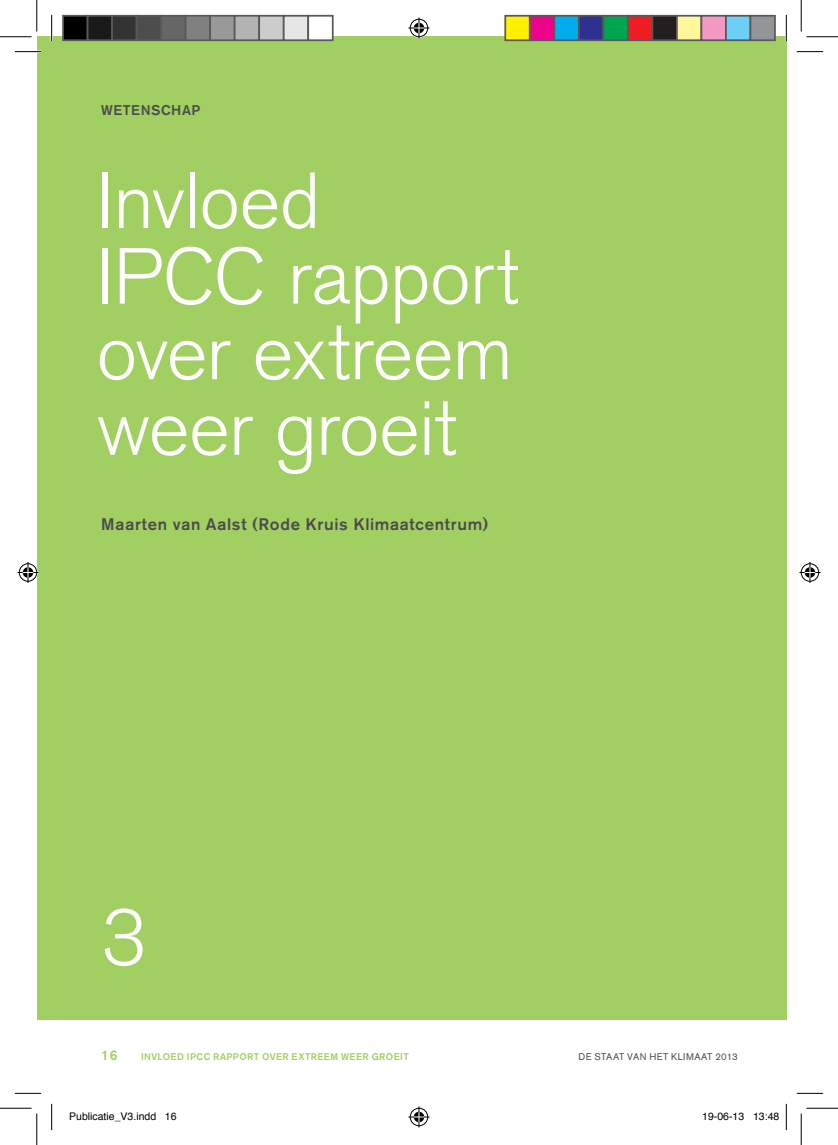
<style>
.page{position:relative;width:838px;height:1145px;background:#fff}
.page>*{position:absolute;margin:0;border:0;box-sizing:border-box;transform-origin:0 0}
.t1{font:300 78.75px/75.6px "Akzidenz Grotesk BQ";letter-spacing:-.015em;color:#fff}
.t2{font:500 16.62px "Akzidenz Grotesk BQ";letter-spacing:.04em;color:#4b4c4d}
.t3{font:500 14px "Akzidenz Grotesk BQ";letter-spacing:.04em;color:#4b4c4d}
.t4{font:500 14px "Akzidenz Grotesk BQ";color:#a2cf62}
.t5{font:10.5px "Helvetica";color:#000}
.t6{font:500 9.62px "Akzidenz Grotesk BQ";letter-spacing:.04em;color:#a2cf62}
.t7{font:9.62px "Akzidenz Grotesk BQ";letter-spacing:.045em;color:#4b4c4d}
</style>
<div class="page">
<div style="left:37px;top:37px;width:749px;height:983px;background:#a2cf62"></div>
<hr style="left:15px;top:51px;width:26px;height:2px;background:#fff">
<hr style="left:51px;top:15px;width:2px;height:26px;background:#fff">
<hr style="left:785px;top:15px;width:2px;height:26px;background:#fff">
<svg style="left:15px;top:51px;width:26px;height:1px"></svg>
<svg style="left:796px;top:51px;width:27px;height:1px"></svg>
<svg style="left:15px;top:1093px;width:26px;height:1px"></svg>
<svg style="left:796px;top:1093px;width:27px;height:1px"></svg>
<svg style="left:51px;top:15px;width:1px;height:26px"></svg>
<svg style="left:51px;top:1104px;width:1px;height:26px"></svg>
<svg style="left:786px;top:15px;width:1px;height:26px"></svg>
<svg style="left:786px;top:1104px;width:1px;height:26px"></svg>
<hr style="left:0;top:36px;width:32px;height:1px;background:#000">
<hr style="left:806px;top:36px;width:31px;height:1px;background:#000">
<hr style="left:0;top:1108px;width:32px;height:1px;background:#000">
<hr style="left:806px;top:1108px;width:31px;height:1px;background:#000">
<hr style="left:36px;top:0;width:1px;height:31px;background:#000">
<hr style="left:36px;top:1113px;width:1px;height:32px;background:#000">
<hr style="left:800px;top:0;width:1px;height:31px;background:#000">
<hr style="left:800px;top:1113px;width:1px;height:32px;background:#000">
<svg style="left:408px;top:18px;width:21px;height:21px"></svg>
<svg style="left:408px;top:1106px;width:21px;height:21px"></svg>
<svg style="left:18px;top:562px;width:21px;height:21px"></svg>
<svg style="left:799px;top:562px;width:21px;height:21px"></svg>
<div style="left:63px;top:16px;width:25px;height:24px;background:#000"></div>
<div style="left:62px;top:15px;width:26px;height:26px;border:2px solid #595959"></div>
<div style="left:88px;top:16px;width:24px;height:24px;background:#1a1a1a"></div>
<div style="left:87px;top:15px;width:26px;height:26px;border:2px solid #595959"></div>
<div style="left:112px;top:16px;width:25px;height:24px;background:#333"></div>
<div style="left:111px;top:15px;width:26px;height:26px;border:2px solid #595959"></div>
<div style="left:137px;top:16px;width:24px;height:24px;background:#4d4d4d"></div>
<div style="left:136px;top:15px;width:26px;height:26px;border:2px solid #595959"></div>
<div style="left:161px;top:16px;width:25px;height:24px;background:#666"></div>
<div style="left:160px;top:15px;width:26px;height:26px;border:2px solid #595959"></div>
<div style="left:186px;top:16px;width:24px;height:24px;background:#808080"></div>
<div style="left:185px;top:15px;width:26px;height:26px;border:2px solid #595959"></div>
<div style="left:210px;top:16px;width:25px;height:24px;background:#999"></div>
<div style="left:209px;top:15px;width:26px;height:26px;border:2px solid #595959"></div>
<div style="left:235px;top:16px;width:24px;height:24px;background:#b3b3b3"></div>
<div style="left:234px;top:15px;width:26px;height:26px;border:2px solid #595959"></div>
<div style="left:259px;top:16px;width:25px;height:24px;background:#ccc"></div>
<div style="left:258px;top:15px;width:26px;height:26px;border:2px solid #595959"></div>
<div style="left:284px;top:16px;width:24px;height:24px;background:#e6e6e6"></div>
<div style="left:283px;top:15px;width:26px;height:26px;border:2px solid #595959"></div>
<div style="left:308px;top:16px;width:25px;height:24px;background:#fff"></div>
<div style="left:307px;top:15px;width:26px;height:26px;border:2px solid #595959"></div>
<div style="left:505px;top:16px;width:24px;height:24px;background:#fff101"></div>
<div style="left:504px;top:15px;width:26px;height:26px;border:2px solid #595959"></div>
<div style="left:529px;top:16px;width:25px;height:24px;background:#ed028c"></div>
<div style="left:529px;top:15px;width:26px;height:26px;border:2px solid #595959"></div>
<div style="left:554px;top:16px;width:24px;height:24px;background:#00aeef"></div>
<div style="left:553px;top:15px;width:26px;height:26px;border:2px solid #595959"></div>
<div style="left:578px;top:16px;width:25px;height:24px;background:#2e3092"></div>
<div style="left:578px;top:15px;width:26px;height:26px;border:2px solid #595959"></div>
<div style="left:603px;top:16px;width:24px;height:24px;background:#00a54f"></div>
<div style="left:602px;top:15px;width:26px;height:26px;border:2px solid #595959"></div>
<div style="left:627px;top:16px;width:25px;height:24px;background:#ee1d23"></div>
<div style="left:627px;top:15px;width:26px;height:26px;border:2px solid #595959"></div>
<div style="left:652px;top:16px;width:24px;height:24px;background:#231f20"></div>
<div style="left:651px;top:15px;width:26px;height:26px;border:2px solid #595959"></div>
<div style="left:676px;top:16px;width:25px;height:24px;background:#fff79a"></div>
<div style="left:676px;top:15px;width:26px;height:26px;border:2px solid #595959"></div>
<div style="left:701px;top:16px;width:24px;height:24px;background:#f499c2"></div>
<div style="left:700px;top:15px;width:26px;height:26px;border:2px solid #595959"></div>
<div style="left:725px;top:16px;width:25px;height:24px;background:#6bcff6"></div>
<div style="left:725px;top:15px;width:26px;height:26px;border:2px solid #595959"></div>
<div style="left:750px;top:16px;width:24px;height:24px;background:#939598"></div>
<div style="left:749px;top:15px;width:26px;height:26px;border:2px solid #595959"></div>
<p class="t3" style="left:101px;top:101px;width:100px">WETENSCHAP</p>
<p class="t1" style="left:96px;top:165px;width:424px">Invloed<br>IPCC rapport over extreem weer groeit</p>
<p class="t2" style="left:101px;top:514px;width:388px">MAARTEN VAN AALST (RODE KRUIS KLIMAATCENTRUM)</p>
<p class="t1" style="left:101px;top:902px;width:47px">3</p>
<p class="t4" style="left:101px;top:1046px;width:18px">16</p>
<p class="t7" style="left:578px;top:1051px;width:161px">DE STAAT VAN HET KLIMAAT 2013</p>
<p class="t6" style="left:141px;top:1050px;width:80px">INVLOED IPCC RAPP</p>
<p class="t6" style="left:239px;top:1050px;width:73px">ORT OVER EXTREEM</p>
<p class="t6" style="left:341px;top:1050px;width:16px">WEER</p>
<p class="t6" style="left:371px;top:1050px;width:28px">GROEIT</p>
<p class="t5" style="left:69px;top:1108px;width:109px">Publicatie_V3.indd 16</p>
<p class="t5" style="left:702px;top:1108px;width:79px">19-06-13 13:48</p>
</div>
